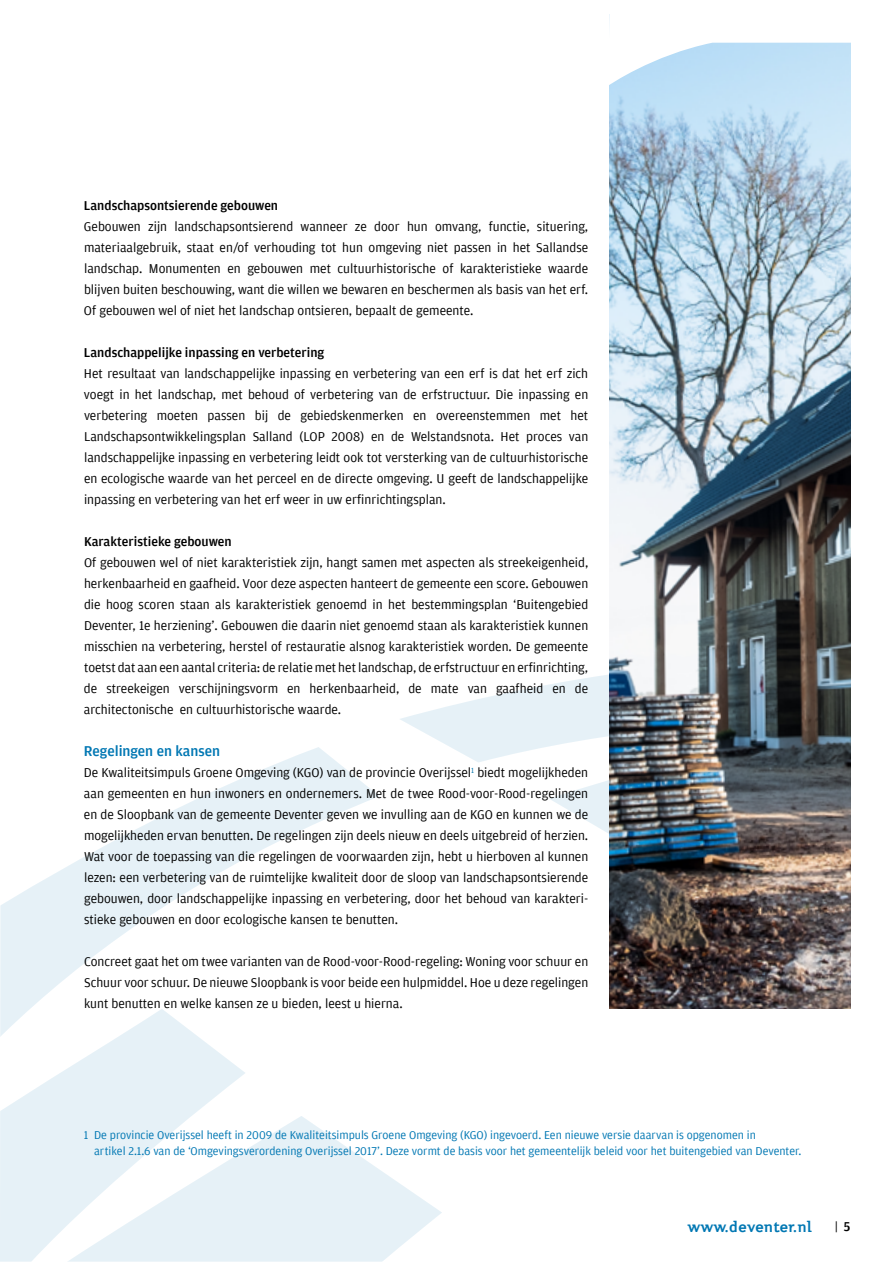
<style>
.page{position:relative;width:893px;height:1263px;background:#fff}
.page>*{position:absolute;margin:0;border:0;box-sizing:border-box;transform-origin:0 0}
.t1{font:700 18px "Jeunesse Std";color:#0077b3}
.t2{font:500 15px "Amplitude";color:#0077b3}
.t3{font:13.5px/21px "Amplitude";color:#000;text-align:justify}
.t4{font:500 13.5px "Amplitude";color:#000}
.t5{font:12px/16.5px "Amplitude";color:#0077b3}
.s1{font-weight:500}
</style>
<div class="page">
<svg style="left:400px;top:646px;width:451px;height:363px"></svg>
<svg style="left:0;top:747px;width:442px;height:515px"></svg>
<img style="left:609px;top:85px;width:241px;height:923px">
<svg style="left:609px;top:14px;width:242px;height:71px"></svg>
<p class="t4" style="left:84px;top:198px;width:196px">Landschapsontsierende gebouwen</p>
<p class="t3" style="left:84px;top:216px;width:506px">Gebouwen zijn landschapsontsierend wanneer ze door hun omvang, functie, situering, materiaalgebruik, staat en/of verhouding tot hun omgeving niet passen in het Sallandse landschap. Monumenten en gebouwen met cultuurhistorische of karakteristieke waarde blijven buiten beschouwing, want die willen we bewaren en beschermen als basis van het erf.<br>Of gebouwen wel of niet het landschap ontsieren, bepaalt de gemeente.</p>
<p class="t4" style="left:84px;top:345px;width:242px">Landschappelijke inpassing en verbetering</p>
<p class="t3" style="left:84px;top:363px;width:506px">Het resultaat van landschappelijke inpassing en verbetering van een erf is dat het erf zich voegt in het landschap, met behoud of verbetering van de erfstructuur. Die inpassing en verbetering moeten passen bij de gebiedskenmerken en overeenstemmen met het Landschapsontwikkelingsplan Salland (LOP 2008) en de Welstandsnota. Het proces van landschappelijke inpassing en verbetering leidt ook tot versterking van de cultuurhistorische en ecologische waarde van het perceel en de directe omgeving. U geeft de landschappelijke inpassing en verbetering van het erf weer in uw erfinrichtingsplan.</p>
<p class="t4" style="left:84px;top:534px;width:149px">Karakteristieke gebouwen</p>
<p class="t3" style="left:84px;top:552px;width:506px">Of gebouwen wel of niet karakteristiek zijn, hangt samen met aspecten als streekeigenheid, herkenbaarheid en gaafheid. Voor deze aspecten hanteert de gemeente een score. Gebouwen die hoog scoren staan als karakteristiek genoemd in het bestemmingsplan `Buitengebied Deventer, 1e herziening'. Gebouwen die daarin niet genoemd staan als karakteristiek kunnen misschien na verbetering, herstel of restauratie alsnog karakteristiek worden. De gemeente toetst dat aan een aantal criteria: de relatiemet hetlandschap, de erfstructuur en erfinrichting, de streekeigen verschijningsvorm en herkenbaarheid, de mate van gaafheid en de architectonische en cultuurhistorische waarde.</p>
<p class="t2" style="left:84px;top:743px;width:138px">Regelingen en kansen</p>
<p class="t3" style="left:84px;top:762px;width:506px">De Kwaliteitsimpuls Groene Omgeving (KGO) van de provincie Overijssel<sup>1</sup> biedt mogelijkheden aan gemeenten en hun inwoners en ondernemers. Met de twee Rood-voor-Rood-regelingen en de Sloopbank van de gemeente Deventer geven we invulling aan de KGO en kunnen we de mogelijkheden ervan benutten. De regelingen zijn deels nieuw en deels uitgebreid of herzien.<br>Wat voor de toepassing van die regelingen de voorwaarden zijn, hebt u hierboven al kunnen lezen: een verbetering van de ruimtelijke kwaliteit door de sloop van landschapsontsierende gebouwen, door landschappelijke inpassing en verbetering, door het behoud van karakteri&shy;stieke gebouwen en door ecologische kansen te benutten.</p>
<p class="t3" style="left:84px;top:951px;width:506px">Concreet gaat het om twee varianten van de Rood-voor-Rood-regeling: Woning voor schuur en Schuur voor schuur. De nieuwe Sloopbank is voor beide een hulpmiddel. Hoe u deze regelingen kunt benutten en welke kansen ze u bieden, leest u hierna.</p>
<p class="t5" style="left:94px;top:1126px;width:709px;text-indent:-10px">1 De provincie Overijssel heeft in 2009 de Kwaliteitsimpuls Groene Omgeving (KGO) ingevoerd. Een nieuwe versie daarvan is opgenomen in<br>artikel 2.1.6 van de `Omgevingsverordening Overijssel 2017'. Deze vormt de basis voor het gemeentelijk beleid voor het buitengebied van Deventer.</p>
<h1 class="t1" style="left:688px;top:1215px;width:126px">www.deventer.nl</h1>
<p class="t3" style="left:835px;top:1216px;width:17px">| <span class="s1">5</span></p>
</div>
